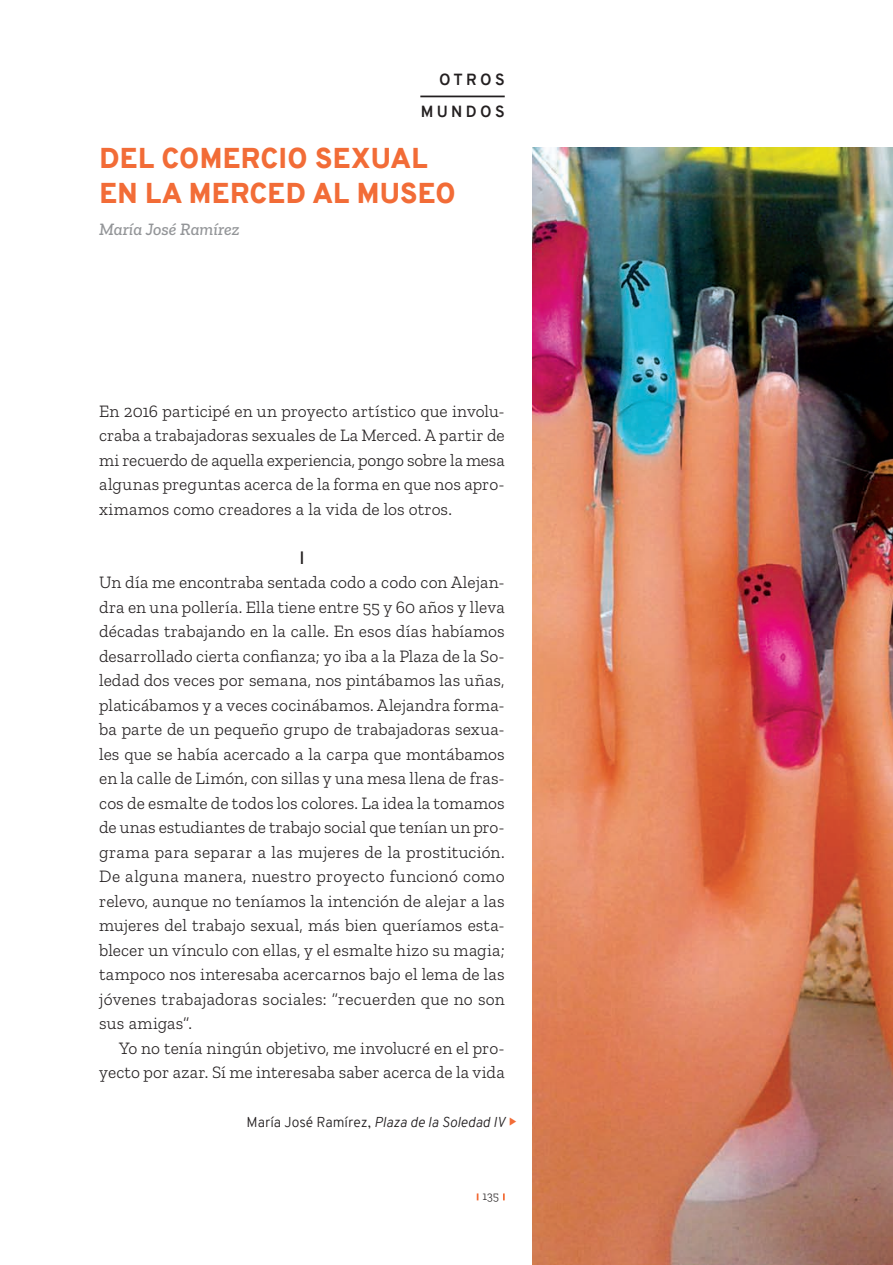
<style>
.page{position:relative;width:893px;height:1265px;background:#fff}
.page>*{position:absolute;margin:0;border:0;box-sizing:border-box;transform-origin:0 0}
.Título_general_Panóp{font:900 28px/35px "Overpass";letter-spacing:.01em;color:#f26c37}
.Primer_párrafo_Panóp{font:300 17.5px/24.5px "Zilla Slab";letter-spacing:.005em;color:#231f20;text-align:justify}
.Cuerpo_del_texto{font:300 17.5px/24.5px "Zilla Slab";color:#231f20;text-align:right}
.Autor_panóptico{font:italic 500 17.5px "Zilla Slab";color:#939598}
.Subtítulo_Panóptico{font:600 17.5px "Overpass";color:#231f20}
.Corniza_superior_baj{font:700 15.75px "Overpass";letter-spacing:.21em;color:#231f20}
.Corniza_superior{font:700 15.75px "Overpass";letter-spacing:.205em;color:#231f20}
.Pie_de_foto{font:italic 300 14px "Overpass";color:#231f20}
.pie_de_foto_REV{font:300 14px "Zilla Slab";color:#f26c37}
.t1{font:300 12.25px "Zilla Slab";color:#231f20}
.s1{font-style:normal}
</style>
<div class="page">
<svg style="left:503px;top:1193px;width:2px;height:7px"></svg>
<img style="left:533px;top:147px;width:360px;height:1118px">
<hr style="left:420px;top:96px;width:85px;height:1px;background:#231f20">
<p class="Corniza_superior" style="left:439px;top:69px;width:67px">OTROS</p>
<p class="Corniza_superior_baj" style="left:421px;top:100px;width:85px">MUNDOS</p>
<p class="Título_general_Panóp" style="left:99px;top:141px;width:358px">DEL COMERCIO SEXUAL<br>EN LA MERCED AL MUSEO</p>
<p class="Autor_panóptico" style="left:99px;top:219px;width:142px">María José Ramírez</p>
<p class="Primer_párrafo_Panóp" style="left:99px;top:399px;width:407px">En 2016 participé en un proyecto artístico que involu&shy;craba a trabajadoras sexuales de La Merced. A partir de mi recuerdo de aquella experiencia, pongo sobre la mesa algunas preguntas acerca de la forma en que nos apro&shy;ximamos como creadores a la vida de los otros.</p>
<p class="Subtítulo_Panóptico" style="left:299px;top:545px;width:7px">I</p>
<p class="Primer_párrafo_Panóp" style="left:99px;top:570px;width:407px">Un día me encontraba sentada codo a codo con Alejan&shy;dra en una pollería. Ella tiene entre 55 y 60 años y lleva décadas trabajando en la calle. En esos días habíamos desarrollado cierta confianza; yo iba a la Plaza de la So&shy;ledad dos veces por semana, nos pintábamos las uñas, platicábamos y a veces cocinábamos. Alejandra forma&shy;ba parte de un pequeño grupo de trabajadoras sexua&shy;les que se había acercado a la carpa que montábamos en la calle de Limón, con sillas y una mesa llena de fras&shy;cos de esmalte de todos los colores. La idea la tomamos de unas estudiantes de trabajo social que tenían un pro&shy;grama para separar a las mujeres de la prostitución.<br>De alguna manera, nuestro proyecto funcionó como relevo, aunque no teníamos la intención de alejar a las mujeres del trabajo sexual, más bien queríamos esta&shy;blecer un vínculo con ellas, y el esmalte hizo su magia; tampoco nos interesaba acercarnos bajo el lema de las jóvenes trabajadoras sociales: “recuerden que no son sus amigas”.</p>
<p class="Cuerpo_del_texto" style="left:99px;top:1036px;width:407px">Yo no tenía ningún objetivo, me involucré en el pro&shy;yecto por azar. Sí me interesaba saber acerca de la vida</p>
<p class="Pie_de_foto" style="left:247px;top:1112px;width:260px"><span class="s1">María José Ramírez,</span> Plaza de la Soledad IV</p>
<p class="pie_de_foto_REV" style="left:517px;top:1131px;width:10px;rotate:-180deg">◀</p>
<p class="t1" style="left:482px;top:1190px;width:18px">135</p>
</div>
